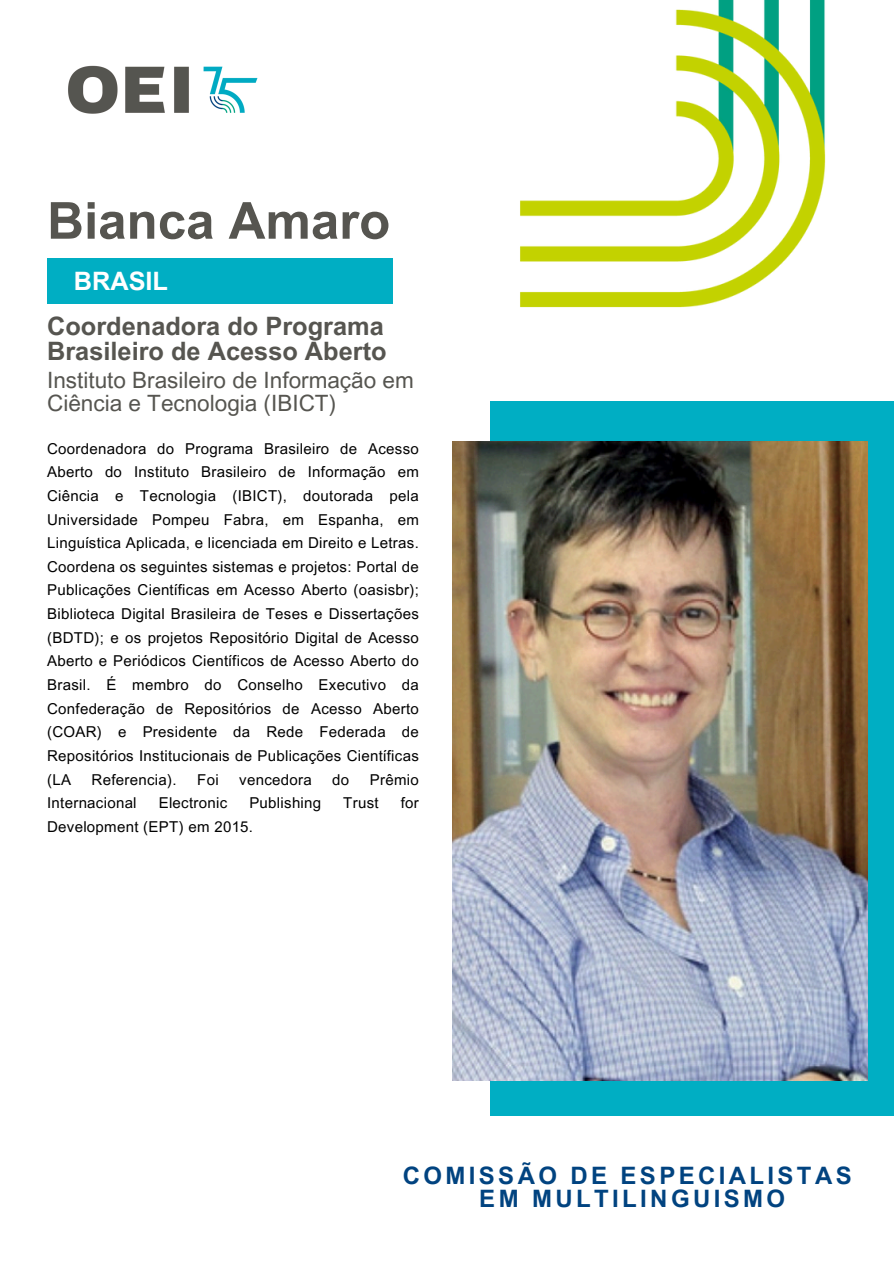
<style>
.page{position:relative;width:894px;height:1264px;background:#fff}
.page>*{position:absolute;margin:0;border:0;box-sizing:border-box;transform-origin:0 0}
.t1{font:700 51px "Arial MT Pro";color:#565550}
.t2{font:700 25.35px/24.8px "Arial MT Pro";color:#565550}
.t3{font:700 25.35px "Arial MT Pro";color:#fff}
.t4{font:700 24px/22.5px "Arial MT Pro";letter-spacing:.14em;color:#014380;text-align:center}
.t5{font:22.5px/22.5px "Arial MT Pro";color:#565550}
.t6{font:15px/23.7px "Arial MT Pro";letter-spacing:.02em;color:#000;text-align:justify}
</style>
<div class="page">
<div style="left:490px;top:401px;width:403px;height:714px;background:#00aec3"></div>
<img style="left:452px;top:441px;width:415px;height:639px">
<div style="left:47px;top:258px;width:345px;height:45px;background:#00aec3"></div>
<img style="left:68px;top:65px;width:190px;height:49px">
<img style="left:520px;top:0;width:306px;height:308px">
<p class="t1" style="left:47px;top:202px;width:344px">Bianca Amaro</p>
<h3 class="t3" style="left:74px;top:271px;width:96px">BRASIL</h3>
<h4 class="t2" style="left:47px;top:317px;width:341px">Coordenadora do Programa<br>Brasileiro de Acesso Aberto</h4>
<p class="t5" style="left:47px;top:372px;width:368px">Instituto Brasileiro de Informação em<br>Ciência e Tecnologia (IBICT)</p>
<h2 class="t6" style="left:47px;top:438px;width:373px">Coordenadora do Programa Brasileiro de Acesso Aberto do Instituto Brasileiro de Informação em Ciência e Tecnologia (IBICT), doutorada pela Universidade Pompeu Fabra, em Espanha, em Linguística Aplicada, e licenciada em Direito e Letras.<br>Coordena os seguintes sistemas e projetos: Portal de Publicações Científicas em Acesso Aberto (oasisbr); Biblioteca Digital Brasileira de Teses e Dissertações (BDTD); e os projetos Repositório Digital de Acesso Aberto e Periódicos Científicos de Acesso Aberto do Brasil. É membro do Conselho Executivo da Confederação de Repositórios de Acesso Aberto (COAR) e Presidente da Rede Federada de Repositórios Institucionais de Publicações Científicas (LA</h2>
<h2 class="t6" style="left:92px;top:769px;width:86px">Referencia).</h2>
<h2 class="t6" style="left:197px;top:769px;width:23px">Foi</h2>
<h2 class="t6" style="left:239px;top:769px;width:74px">vencedora</h2>
<h2 class="t6" style="left:332px;top:769px;width:18px">do</h2>
<h2 class="t6" style="left:370px;top:769px;width:50px">Prêmio</h2>
<h2 class="t6" style="left:47px;top:793px;width:91px">Internacional</h2>
<h2 class="t6" style="left:159px;top:793px;width:70px">Electronic</h2>
<h2 class="t6" style="left:249px;top:793px;width:73px">Publishing</h2>
<h2 class="t6" style="left:343px;top:793px;width:37px">Trust</h2>
<h2 class="t6" style="left:400px;top:793px;width:20px">for</h2>
<h2 class="t6" style="left:47px;top:816px;width:207px">Development (EPT) em 2015.</h2>
<h2 class="t4" style="left:402px;top:1167px;width:450px">COMISSÃO DE ESPECIALISTAS<br>EM MULTILINGUISMO</h2>
</div>
